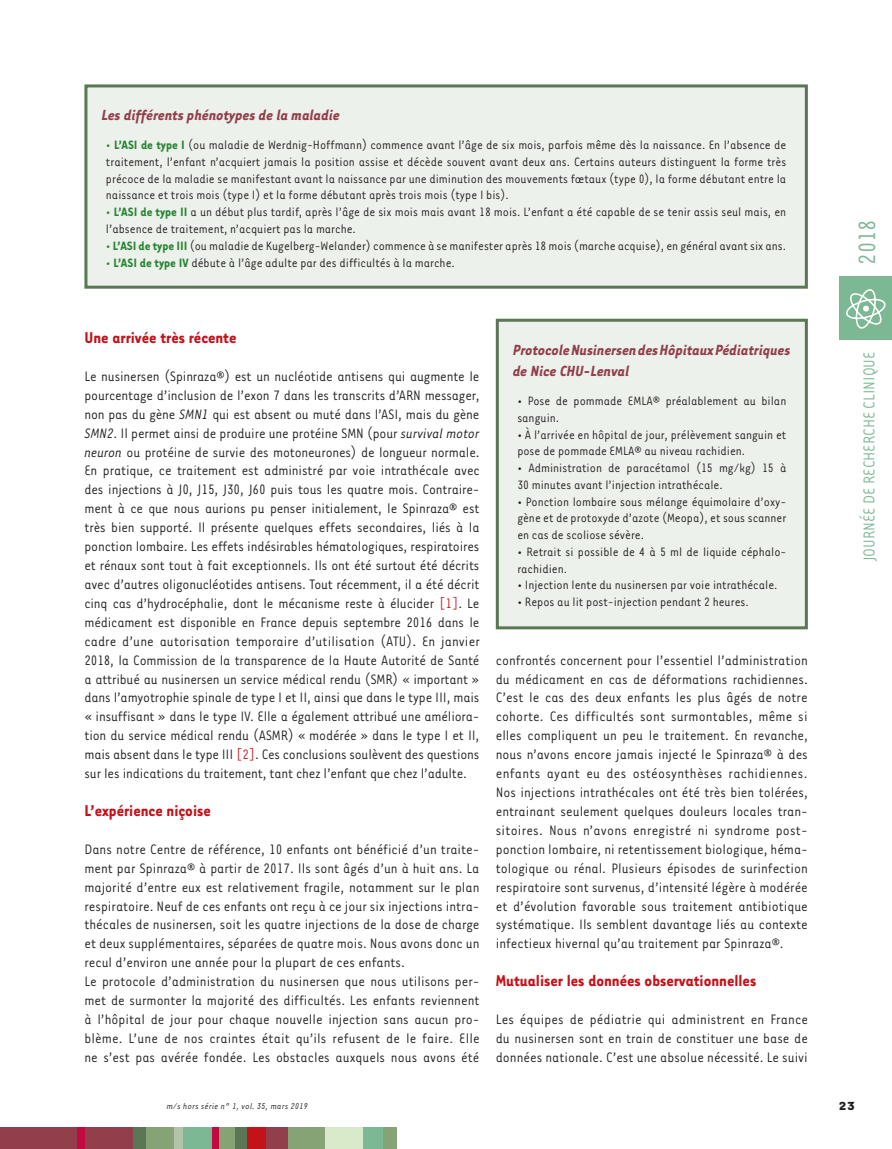
<style>
.page{position:relative;width:892px;height:1149px;background:#fff}
.page>*{position:absolute;margin:0;border:0;box-sizing:border-box;transform-origin:0 0}
.t1{font:27px "Tarzana Narrow";color:#7db894}
.t2{font:700 18px "Tarzana Narrow";color:#c4121a}
.t3{font:18px "Tarzana Narrow";color:#7db894}
.t4{font:italic 700 16.95px/20.4px "Tarzana Narrow";color:#913f4b}
.t5{font:15.75px/18.9px "Tarzana Narrow";color:#231f20;text-align:justify}
.t6{font:13.95px/16.8px "Tarzana Narrow";color:#231f20}
.t7{font:700 13.5px "Tarzana Wide";color:#231f20}
.t8{font:italic 9.75px "Tarzana Narrow";letter-spacing:.025em;color:#231f20}
.s1{color:#298536}
.s2{font-weight:700;color:#298536}
.s3{font-style:italic}
.s4{color:#c12029}
</style>
<div class="page">
<div style="left:0;top:1126px;width:133px;height:22px;background:#913f4b"></div>
<div style="left:234px;top:1126px;width:13px;height:22px;background:#5a7755"></div>
<div style="left:77px;top:1126px;width:8px;height:22px;background:#c40941"></div>
<div style="left:133px;top:1126px;width:21px;height:22px;background:#5a7755"></div>
<div style="left:146px;top:1126px;width:30px;height:22px;background:#86a375"></div>
<div style="left:174px;top:1126px;width:9px;height:22px;background:#b3c3aa"></div>
<div style="left:183px;top:1126px;width:29px;height:22px;background:#7db894"></div>
<div style="left:216px;top:1126px;width:19px;height:22px;background:#86a375"></div>
<div style="left:212px;top:1126px;width:6px;height:22px;background:#c40941"></div>
<div style="left:247px;top:1126px;width:27px;height:22px;background:#c4121a"></div>
<div style="left:286px;top:1126px;width:39px;height:22px;background:#86a375"></div>
<div style="left:266px;top:1126px;width:21px;height:22px;background:#913f4b"></div>
<div style="left:325px;top:1126px;width:39px;height:22px;background:#d9eaca"></div>
<div style="left:363px;top:1126px;width:21px;height:22px;background:#7db894"></div>
<div style="left:383px;top:1126px;width:13px;height:22px;background:#86a375"></div>
<div style="left:839px;top:276px;width:52px;height:64px;background:#7db894"></div>
<svg style="left:846px;top:289px;width:39px;height:39px"></svg>
<div style="left:86px;top:86px;width:720px;height:201px;background:#ecf1eb"></div>
<div style="left:84px;top:84px;width:723px;height:204px;border:3px solid #5a7755"></div>
<div style="left:497px;top:320px;width:309px;height:307px;background:#ecf1eb"></div>
<div style="left:495px;top:319px;width:312px;height:310px;border:3px solid #5a7755"></div>
<p class="t4" style="left:102px;top:104px;width:240px">Les différents phénotypes de la maladie</p>
<p class="t6" style="left:106px;top:136px;width:681px;text-align:justify"><span class="s1">•</span> <span class="s2">L’ASI de type I</span> (ou maladie de Werdnig-Hoffmann) commence avant l’âge de six mois, parfois même dès la naissance. En l’absence de traitement, l’enfant n’acquiert jamais la position assise et décède souvent avant deux ans. Certains auteurs distinguent la forme très précoce de la maladie se manifestant avant la naissance par une diminution des mouvements fœtaux (type 0), la forme débutant entre la naissance et trois mois (type I) et la forme débutant après trois mois (type I bis).</p>
<p class="t6" style="left:106px;top:203px;width:681px"><span class="s1">•</span> <span class="s2">L’ASI de type II</span> a un début plus tardif, après l’âge de six mois mais avant 18 mois. L’enfant a été capable de se tenir assis seul mais, en l’absence de traitement, n’acquiert pas la marche.</p>
<p class="t6" style="left:106px;top:236px;width:681px"><span class="s1">•</span> <span class="s2">L’ASI de type III</span>(ou maladie de Kugelberg-Welander) commence à se manifester après 18 mois (marche acquise), en général avant six ans.</p>
<p class="t6" style="left:106px;top:253px;width:350px"><span class="s1">•</span> <span class="s2">L’ASI de type IV</span> débute à l’âge adulte par des difficultés à la marche.</p>
<p class="t2" style="left:84px;top:326px;width:153px">Une arrivée très récente</p>
<p class="t5" style="left:84px;top:366px;width:397px">Le nusinersen (Spinraza®) est un nucléotide antisens qui augmente le pourcentage d’inclusion de l’exon 7 dans les transcrits d’ARN messager, non pas du gène <span class="s3">SMN1</span> qui est absent ou muté dans l’ASI, mais du gène <span class="s3">SMN2</span>. Il permet ainsi de produire une protéine SMN (pour <span class="s3">survival motor neuron</span> ou protéine de survie des motoneurones) de longueur normale.<br>En pratique, ce traitement est administré par voie intrathécale avec des injections à J0, J15, J30, J60 puis tous les quatre mois. Contraire&shy;ment à ce que nous aurions pu penser initialement, le Spinraza® est très bien supporté. Il présente quelques effets secondaires, liés à la ponction lombaire. Les effets indésirables hématologiques, respiratoires et rénaux sont tout à fait exceptionnels. Ils ont été surtout été décrits avec d’autres oligonucléotides antisens. Tout récemment, il a été décrit cinq cas d’hydrocéphalie, dont le mécanisme reste à élucider <span class="s4">[1]</span>. Le médicament est disponible en France depuis septembre 2016 dans le cadre d’une autorisation temporaire d’utilisation (ATU). En janvier 2018, la Commission de la transparence de la Haute Autorité de Santé a attribué au nusinersen un service médical rendu (SMR) « important » dans l’amyotrophie spinale de type I et II, ainsi que dans le type III, mais « insuffisant » dans le type IV. Elle a également attribué une améliora&shy;tion du service médical rendu (ASMR) « modérée » dans le type I et II, mais absent dans le type III <span class="s4">[2]</span>. Ces conclusions soulèvent des questions sur les indications du traitement, tant chez l’enfant que chez l’adulte.</p>
<p class="t2" style="left:84px;top:799px;width:128px">L’expérience niçoise</p>
<p class="t5" style="left:84px;top:838px;width:396px;text-align:left">Dans notre Centre de référence, 10 enfants ont bénéficié d’un traite&shy;ment par Spinraza® à partir de 2017. Ils sont âgés d’un à huit ans. La majorité d’entre eux est relativement fragile, notamment sur le plan respiratoire. Neuf de ces enfants ont reçu à ce jour six injections intra&shy;thécales de nusinersen, soit les quatre injections de la dose de charge et deux supplémentaires, séparées de quatre mois. Nous avons donc un recul d’environ une année pour la plupart de ces enfants.<br>Le protocole d’administration du nusinersen que nous utilisons per&shy;met de surmonter la majorité des difficultés. Les enfants reviennent à l’hôpital de jour pour chaque nouvelle injection sans aucun pro&shy;blème. L’une de nos craintes était qu’ils refusent de le faire. Elle ne s’est pas avérée fondée. Les obstacles auxquels nous avons été</p>
<p class="t4" style="left:513px;top:339px;width:279px">Protocole Nusinersen des Hôpitaux Pédiatriques de Nice CHU-Lenval</p>
<p class="t6" style="left:517px;top:392px;width:270px">• Pose de pommade EMLA® préalablement au bilan sanguin.</p>
<p class="t6" style="left:517px;top:425px;width:270px">• À l’arrivée en hôpital de jour, prélèvement sanguin et pose de pommade EMLA® au niveau rachidien.</p>
<p class="t6" style="left:517px;top:458px;width:270px">• Administration de paracétamol (15 mg/kg) 15 à<br>30 minutes avant l’injection intrathécale.</p>
<p class="t6" style="left:517px;top:492px;width:270px;text-align:justify">• Ponction lombaire sous mélange équimolaire d’oxy&shy;gène et de protoxyde d’azote (Meopa), et sous scanner en cas de scoliose sévère.</p>
<p class="t6" style="left:517px;top:542px;width:270px">• Retrait si possible de 4 à 5 ml de liquide céphalo&shy;rachidien.</p>
<p class="t6" style="left:517px;top:576px;width:261px">• Injection lente du nusinersen par voie intrathécale.</p>
<p class="t6" style="left:517px;top:592px;width:233px">• Repos au lit post-injection pendant 2 heures.</p>
<p class="t5" style="left:495px;top:649px;width:313px">confrontés concernent pour l’essentiel l’administration du médicament en cas de déformations rachidiennes.<br>C’est le cas des deux enfants les plus âgés de notre cohorte. Ces difficultés sont surmontables, même si elles compliquent un peu le traitement. En revanche, nous n’avons encore jamais injecté le Spinraza® à des enfants ayant eu des ostéosynthèses rachidiennes.<br>Nos injections intrathécales ont été très bien tolérées, entrainant seulement quelques douleurs locales tran&shy;sitoires. Nous n’avons enregistré ni syndrome post&shy;ponction lombaire, ni retentissement biologique, héma&shy;tologique ou rénal. Plusieurs épisodes de surinfection respiratoire sont survenus, d’intensité légère à modérée et d’évolution favorable sous traitement antibiotique systématique. Ils semblent davantage liés au contexte infectieux hivernal qu’au traitement par Spinraza®.</p>
<p class="t2" style="left:495px;top:969px;width:262px">Mutualiser les données observationnelles</p>
<p class="t5" style="left:495px;top:1008px;width:313px">Les équipes de pédiatrie qui administrent en France du nusinersen sont en train de constituer une base de données nationale. C’est une absolue nécessité. Le suivi</p>
<h1 class="t1" style="left:850px;top:265px;width:47px;rotate:-90deg">2018</h1>
<p class="t3" style="left:858px;top:561px;width:211px;rotate:-90deg">JOURNÉE DE RECHERCHE CLINIQUE</p>
<p class="t8" style="left:167px;top:1099px;width:143px">m/s hors série n° 1, vol. 35, mars 2019</p>
<p class="t7" style="left:838px;top:1096px;width:18px">23</p>
</div>
